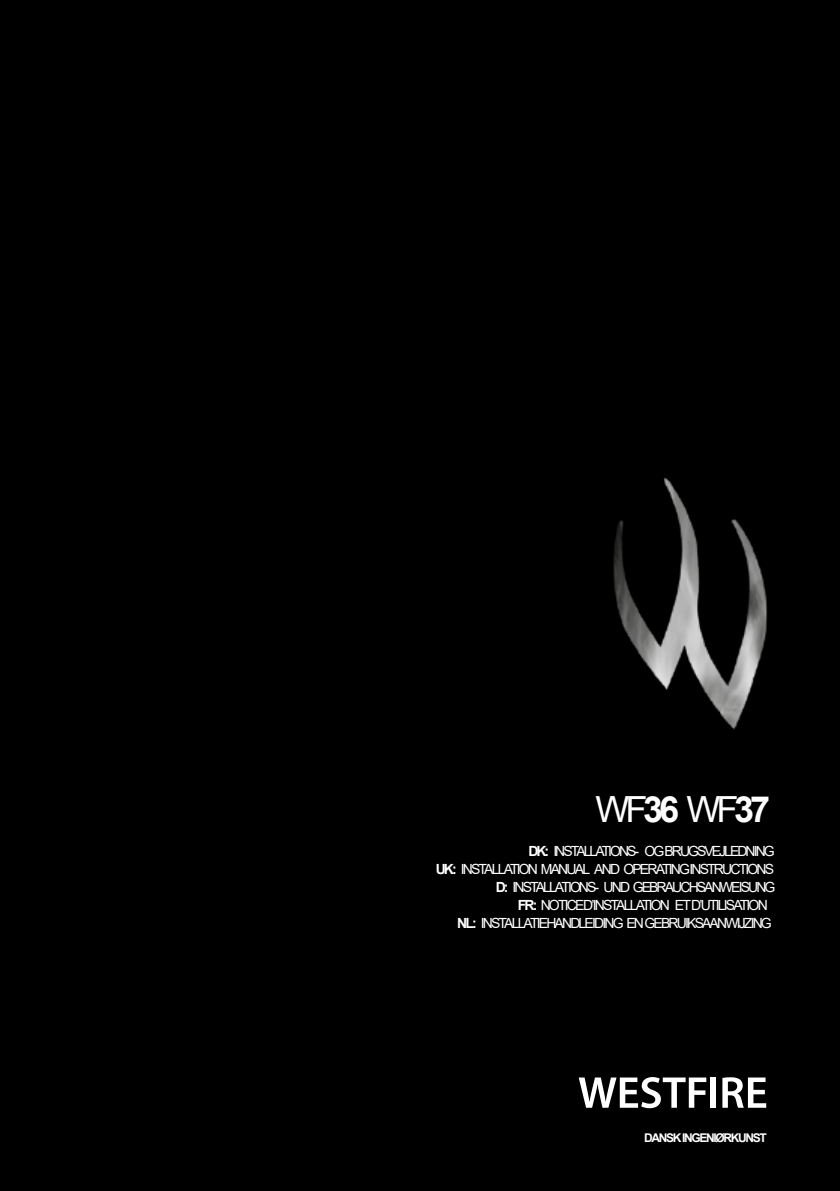
<style>
.page{position:relative;width:840px;height:1191px;background:#fff}
.page>*{position:absolute;margin:0;border:0;box-sizing:border-box;transform-origin:0 0}
.t1{font:36px "Arial";color:#fff}
.t2{font:14px "Arial";letter-spacing:-.13em;color:#fff}
.t3{font:700 12px "Arial";letter-spacing:-.11em;color:#fff}
.s1{font-weight:700}
</style>
<div class="page">
<div style="left:0;top:0;width:839px;height:1191px;background:#000"></div>
<svg style="left:578px;top:1077px;width:128px;height:31px"></svg>
<div style="left:710px;top:1077px;width:5px;height:30px;background:#fff"></div>
<svg style="left:722px;top:1077px;width:43px;height:30px"></svg>
<img style="left:613px;top:477px;width:155px;height:253px">
<h1 class="t1" style="left:595px;top:795px;width:176px">WF<span class="s1">36</span> WF<span class="s1">37</span></h1>
<p class="t2" style="left:528px;top:845px;width:248px"><span class="s1">DK:</span> INSTALLATIONS- OG BRUGSVEJLEDNING</p>
<p class="t2" style="left:435px;top:863px;width:340px"><span class="s1">UK:</span> INSTALLATION MANUAL AND OPERATINGINSTRUCTIONS</p>
<p class="t2" style="left:495px;top:881px;width:281px"><span class="s1">D:</span> INSTALLATIONS- UND GEBRAUCHSANWEISUNG</p>
<p class="t2" style="left:517px;top:899px;width:251px"><span class="s1">FR:</span> NOTICED’INSTALLATION ETD’UTILISATION</p>
<p class="t2" style="left:457px;top:917px;width:316px"><span class="s1">NL:</span> INSTALLATIEHANDLEIDING EN GEBRUIKSAANWIJZING</p>
<p class="t3" style="left:643px;top:1133px;width:124px">DANSK INGENIØRKUNST</p>
</div>
